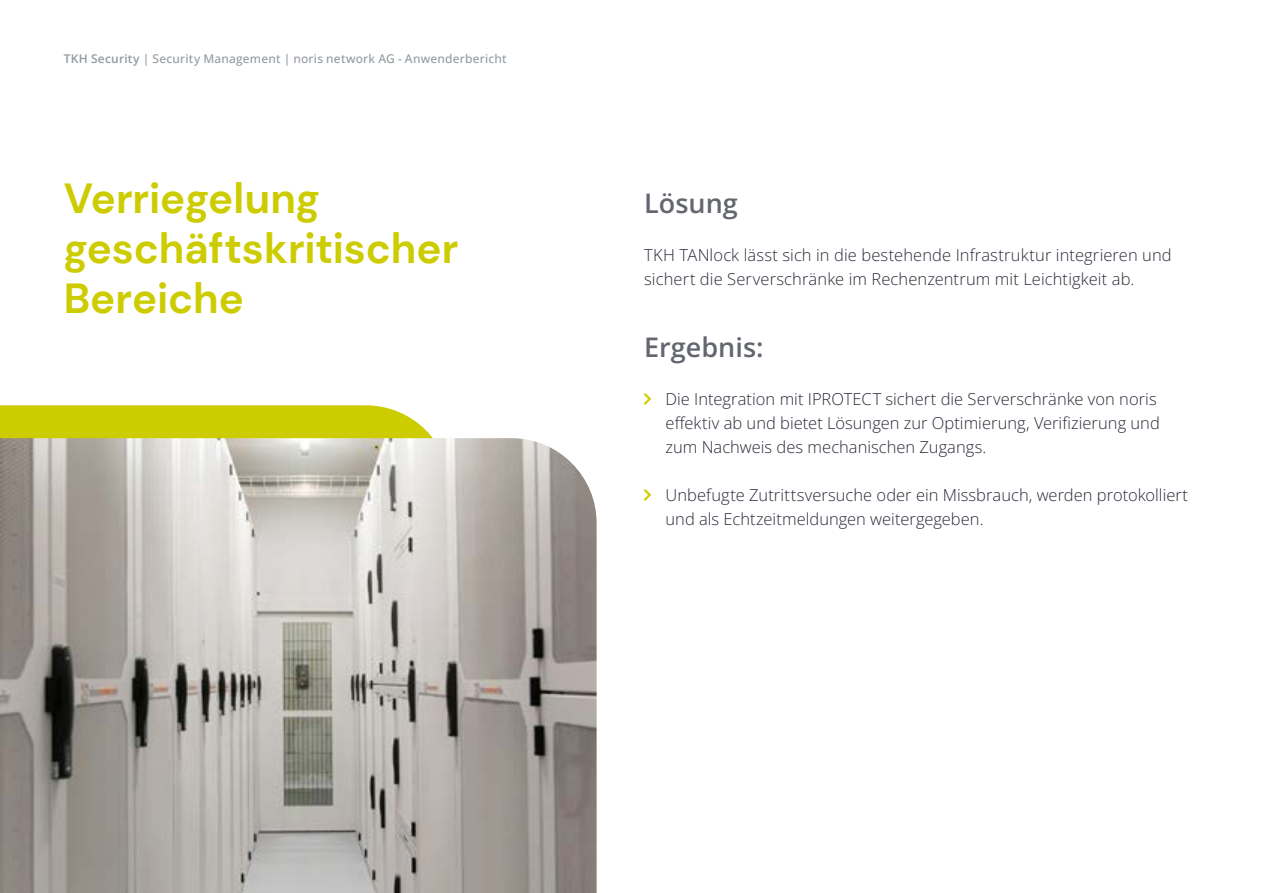
<style>
.page{position:relative;width:1263px;height:893px;background:#fff}
.page>*{position:absolute;margin:0;border:0;box-sizing:border-box;transform-origin:0 0}
.t1{font:700 42px/50.4px "DM Sans";color:#cc0}
.t2{font:600 27px "Open Sans";color:#63666f}
.t3{font:300 16.5px/24px "Open Sans";letter-spacing:.005em;color:#262b36}
.t4{font:500 12px "Open Sans";letter-spacing:.015em;color:#93999f}
.s1{font-weight:600}
</style>
<div class="page">
<svg style="left:0;top:405px;width:433px;height:33px;background:#cece0e"></svg>
<img style="left:0;top:438px;width:597px;height:455px">
<p class="t4" style="left:64px;top:51px;width:444px"><span class="s1">TKH Security</span> | Security Management | noris network AG - Anwenderbericht</p>
<h1 class="t1" style="left:64px;top:173px;width:396px">Verriegelung geschäftskritischer<br>Bereiche</h1>
<h2 class="t2" style="left:644px;top:184px;width:95px">Lösung</h2>
<p class="t3" style="left:644px;top:242px;width:529px">TKH TANlock lässt sich in die bestehende Infrastruktur integrieren und sichert die Serverschränke im Rechenzentrum mit Leichtigkeit ab.</p>
<h2 class="t2" style="left:644px;top:328px;width:121px">Ergebnis:</h2>
<p class="t3" style="left:665px;top:386px;width:496px">Die Integration mit IPROTECT sichert die Serverschränke von noris effektiv ab und bietet Lösungen zur Optimierung, Verifizierung und zum Nachweis des mechanischen Zugangs.</p>
<p class="t3" style="left:665px;top:482px;width:524px">Unbefugte Zutrittsversuche oder ein Missbrauch, werden protokolliert und als Echtzeitmeldungen weitergegeben.</p>
</div>
